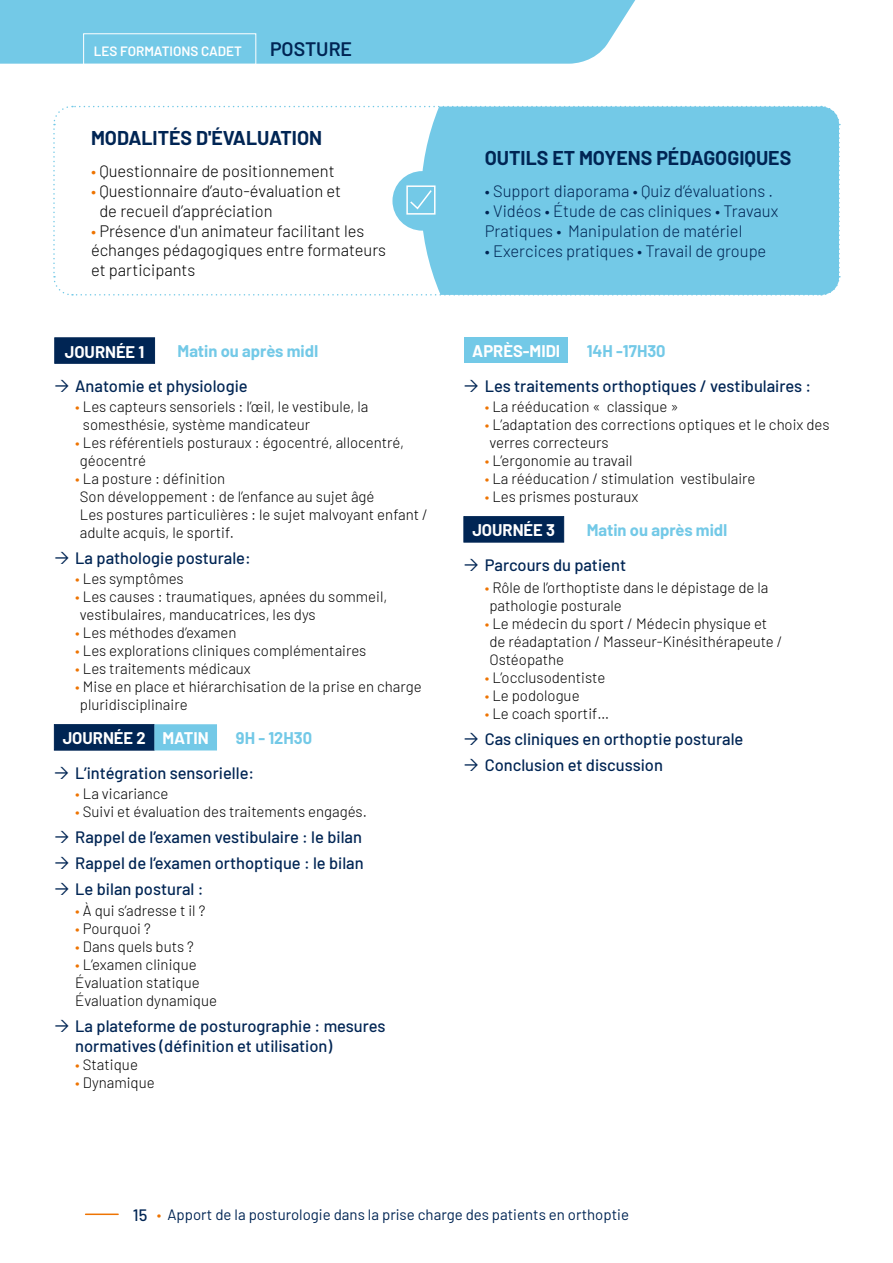
<style>
.page{position:relative;width:893px;height:1263px;background:#fff}
.page>*{position:absolute;margin:0;border:0;box-sizing:border-box;transform-origin:0 0}
.t1{font:700 19.5px "Barlow";color:#002554}
.t2{font:600 19.5px "Barlow";color:#002554}
.t3{font:500 16.5px/26.2px "Barlow";color:#002554}
.t4{font:300 16.5px/19.8px "Barlow";color:#000}
.t5{font:300 16.5px/19.8px "Barlow";color:#002554}
.t6{font:700 16.5px "Barlow";color:#73c9e7}
.t7{font:700 16.5px "Barlow";color:#fff}
.t8{font:300 15px/18px "Barlow";color:#000}
.t9{font:15px "Barlow";color:#002554}
.t10{font:600 13.5px "Barlow";color:#fff}
.s1{color:#ee7402}
.s2{font-weight:300;color:#ee7402}
</style>
<div class="page">
<hr style="left:86px;top:1213px;width:32px;height:2px;background:#ee7402">
<div style="left:54px;top:337px;width:101px;height:27px;background:#002554;border:1px solid #002554"></div>
<div style="left:463px;top:516px;width:101px;height:26px;background:#002554;border:1px solid #002554"></div>
<div style="left:54px;top:724px;width:101px;height:26px;background:#002554;border:1px solid #002554"></div>
<div style="left:154px;top:724px;width:63px;height:26px;background:#73c9e7;border:2px solid #73c9e7"></div>
<div style="left:464px;top:337px;width:104px;height:26px;background:#73c9e7"></div>
<svg style="left:53px;top:105px;width:787px;height:191px"></svg>
<div style="left:0;top:0;width:636px;height:64px;background:#73c9e7"></div>
<div style="left:83px;top:33px;width:173px;height:32px;border:1px solid #fff"></div>
<p class="t10" style="left:94px;top:41px;width:150px">LES FORMATIONS CADET</p>
<h1 class="t2" style="left:270px;top:34px;width:84px">POSTURE</h1>
<h1 class="t1" style="left:91px;top:123px;width:233px">MODALITÉS D'ÉVALUATION</h1>
<p class="t4" style="left:91px;top:160px;width:245px"><span class="s1">•</span> Questionnaire de positionnement</p>
<p class="t4" style="left:99px;top:180px;width:243px;text-indent:-8px"><span class="s1">•</span> Questionnaire d’auto-évaluation et de recueil d’appréciation</p>
<p class="t4" style="left:91px;top:219px;width:297px"><span class="s1">•</span> Présence d'un animateur facilitant les échanges pédagogiques entre formateurs et participants</p>
<p class="t7" style="left:65px;top:339px;width:81px">JOURNÉE 1</p>
<p class="t6" style="left:178px;top:339px;width:142px">Matin ou après midI</p>
<p class="t3" style="left:75px;top:372px;width:174px">Anatomie et physiologie</p>
<p class="t8" style="left:83px;top:397px;width:287px;text-indent:-8px"><span class="s1">•</span> Les capteurs sensoriels : l’œil, le vestibule, la somesthésie, système mandicateur</p>
<p class="t8" style="left:80px;top:433px;width:326px;text-indent:-5px"><span class="s1">•</span> Les référentiels posturaux : égocentré, allocentré, géocentré</p>
<p class="t8" style="left:80px;top:469px;width:350px;text-indent:-5px"><span class="s1">•</span> La posture : définition<br>Son développement : de l’enfance au sujet âgé<br>Les postures particulières : le sujet malvoyant enfant / adulte acquis, le sportif.</p>
<p class="t3" style="left:75px;top:544px;width:177px">La pathologie posturale:</p>
<p class="t8" style="left:75px;top:569px;width:110px"><span class="s1">•</span> Les symptômes</p>
<p class="t8" style="left:80px;top:587px;width:309px;text-indent:-5px"><span class="s1">•</span> Les causes : traumatiques, apnées du sommeil, vestibulaires, manducatrices, les dys</p>
<p class="t8" style="left:75px;top:623px;width:163px"><span class="s1">•</span> Les méthodes d’examen</p>
<p class="t8" style="left:75px;top:641px;width:293px"><span class="s1">•</span> Les explorations cliniques complémentaires</p>
<p class="t8" style="left:75px;top:659px;width:177px"><span class="s1">•</span> Les traitements médicaux</p>
<p class="t8" style="left:80px;top:677px;width:343px;text-indent:-5px"><span class="s1">•</span> Mise en place et hiérarchisation de la prise en charge pluridisciplinaire</p>
<p class="t7" style="left:63px;top:726px;width:148px">JOURNÉE 2 MATIN</p>
<p class="t6" style="left:236px;top:726px;width:78px">9H - 12H30</p>
<p class="t3" style="left:75px;top:758px;width:181px">L’intégration sensorielle:</p>
<p class="t8" style="left:75px;top:783px;width:95px"><span class="s1">•</span> La vicariance</p>
<p class="t8" style="left:75px;top:801px;width:293px"><span class="s1">•</span> Suivi et évaluation des traitements engagés.</p>
<p class="t3" style="left:75px;top:823px;width:290px;text-align:justify">Rappel de l’examen vestibulaire : le bilan Rappel de l’examen orthoptique : le bilan Le bilan postural :</p>
<p class="t8" style="left:75px;top:900px;width:132px"><span class="s1">•</span> À qui s’adresse t il ?</p>
<p class="t8" style="left:75px;top:918px;width:77px"><span class="s1">•</span> Pourquoi ?</p>
<p class="t8" style="left:75px;top:936px;width:120px"><span class="s1">•</span> Dans quels buts ?</p>
<p class="t8" style="left:75px;top:954px;width:143px"><span class="s1">•</span> L’examen clinique<br>Évaluation statique<br>Évaluation dynamique</p>
<p class="t3" style="left:75px;top:1015px;width:312px;line-height:19.8px">La plateforme de posturographie : mesures normatives (définition et utilisation)</p>
<p class="t8" style="left:75px;top:1054px;width:64px"><span class="s1">•</span> Statique</p>
<p class="t8" style="left:75px;top:1072px;width:81px"><span class="s1">•</span> Dynamique</p>
<h1 class="t1" style="left:485px;top:143px;width:308px">OUTILS ET MOYENS PÉDAGOGIQUES</h1>
<p class="t5" style="left:485px;top:180px;width:290px">• Support diaporama • Quiz d’évaluations .</p>
<p class="t5" style="left:485px;top:200px;width:295px">• Vidéos • Étude de cas cliniques • Travaux<br>Pratiques • Manipulation de matériel</p>
<p class="t5" style="left:485px;top:240px;width:283px">• Exercices pratiques • Travail de groupe</p>
<p class="t7" style="left:472px;top:339px;width:89px">APRÈS-MIDI</p>
<p class="t3" style="left:485px;top:372px;width:328px">Les traitements orthoptiques / vestibulaires :</p>
<p class="t8" style="left:485px;top:397px;width:195px"><span class="s1">•</span> La rééducation « classique »</p>
<p class="t8" style="left:489px;top:415px;width:342px;text-indent:-5px"><span class="s1">•</span> L’adaptation des corrections optiques et le choix des verres correcteurs</p>
<p class="t8" style="left:485px;top:451px;width:149px"><span class="s1">•</span> L’ergonomie au travail</p>
<p class="t8" style="left:485px;top:469px;width:272px"><span class="s1">•</span> La rééducation / stimulation vestibulaire</p>
<p class="t8" style="left:485px;top:487px;width:155px"><span class="s1">•</span> Les prismes posturaux</p>
<p class="t6" style="left:587px;top:339px;width:80px">14H -17H30</p>
<p class="t7" style="left:472px;top:518px;width:84px">JOURNÉE 3</p>
<p class="t6" style="left:587px;top:518px;width:142px">Matin ou après midI</p>
<p class="t3" style="left:485px;top:550px;width:143px">Parcours du patient</p>
<p class="t8" style="left:489px;top:577px;width:281px;text-indent:-5px"><span class="s1">•</span> Rôle de l’orthoptiste dans le dépistage de la pathologie posturale</p>
<p class="t8" style="left:489px;top:613px;width:295px;text-indent:-5px"><span class="s1">•</span> Le médecin du sport / Médecin physique et de réadaptation / Masseur-Kinésithérapeute /<br>Ostéopathe</p>
<p class="t8" style="left:485px;top:667px;width:122px"><span class="s1">•</span> L’occlusodentiste</p>
<p class="t8" style="left:485px;top:685px;width:96px"><span class="s1">•</span> Le podologue</p>
<p class="t8" style="left:485px;top:703px;width:126px"><span class="s1">•</span> Le coach sportif…</p>
<p class="t3" style="left:485px;top:724px;width:260px">Cas cliniques en orthoptie posturale<br>Conclusion et discussion</p>
<p class="t3" style="left:133px;top:1200px;width:16px">15</p>
<p class="t9" style="left:157px;top:1204px;width:474px"><span class="s2">•</span> Apport de la posturologie dans la prise charge des patients en orthoptie</p>
</div>
